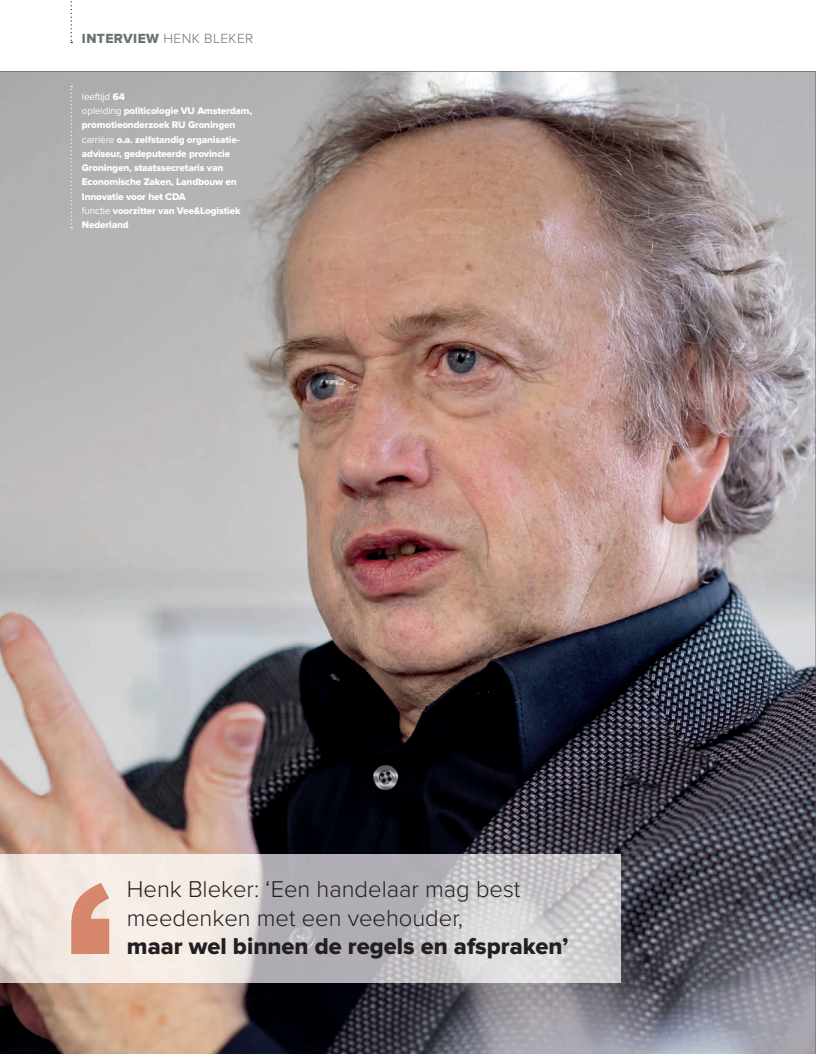
<style>
.page{position:relative;width:816px;height:1054px;background:#fff}
.page>*{position:absolute;margin:0;border:0;box-sizing:border-box;transform-origin:0 0}
.t1{font:300 23.75px/28.5px "Proxima Nova";color:#231f20}
.t2{font:23.75px "Proxima Nova Extrabld";color:#231f20}
.t3{font:300 13.75px "Proxima Nova";letter-spacing:.03em;color:#687575}
.t4{font:10px/14.2px "Proxima Nova Extrabld";letter-spacing:-.015em;color:#fff}
.t5{font:10px "Proxima Nova";letter-spacing:-.015em;color:#fff}
.s1{font-family:"Proxima Nova Extrabld";font-weight:400}
.s2{font-family:"Proxima Nova Extrabld"}
.s3{font-family:"Proxima Nova"}
</style>
<div class="page">
<img style="left:0;top:71px;width:815px;height:982px">
<img style="left:0;top:854px;width:620px;height:128px">
<svg style="left:71px;top:882px;width:38px;height:71px;background:#dd9f89"></svg>
<svg style="left:71px;top:86px;width:1px;height:142px"></svg>
<svg style="left:71px;top:1px;width:1px;height:42px"></svg>
<h2 class="t3" style="left:82px;top:31px;width:173px"><span class="s1">INTERVIEW</span> HENK BLEKER</h2>
<p class="t5" style="left:82px;top:91px;width:44px">leeftijd <span class="s2">64</span></p>
<p class="t4" style="left:82px;top:104px;width:172px"><span class="s3">opleiding</span> politicologie VU Amsterdam, promotieonderzoek RU Groningen <span class="s3">carrière</span> o.a. zelfstandig organisatie&shy;adviseur, gedeputeerde provincie<br>Groningen, staatssecretaris van<br>Economische Zaken, Landbouw en<br>Innovatie voor het CDA<br><span class="s3">functie</span> voorzitter van Vee&amp;Logistiek<br>Nederland</p>
<h1 class="t1" style="left:127px;top:874px;width:395px">Henk Bleker: ‘Een handelaar mag best meedenken met een veehouder,</h1>
<h1 class="t2" style="left:127px;top:932px;width:443px">maar wel binnen de regels en afspraken’</h1>
</div>
